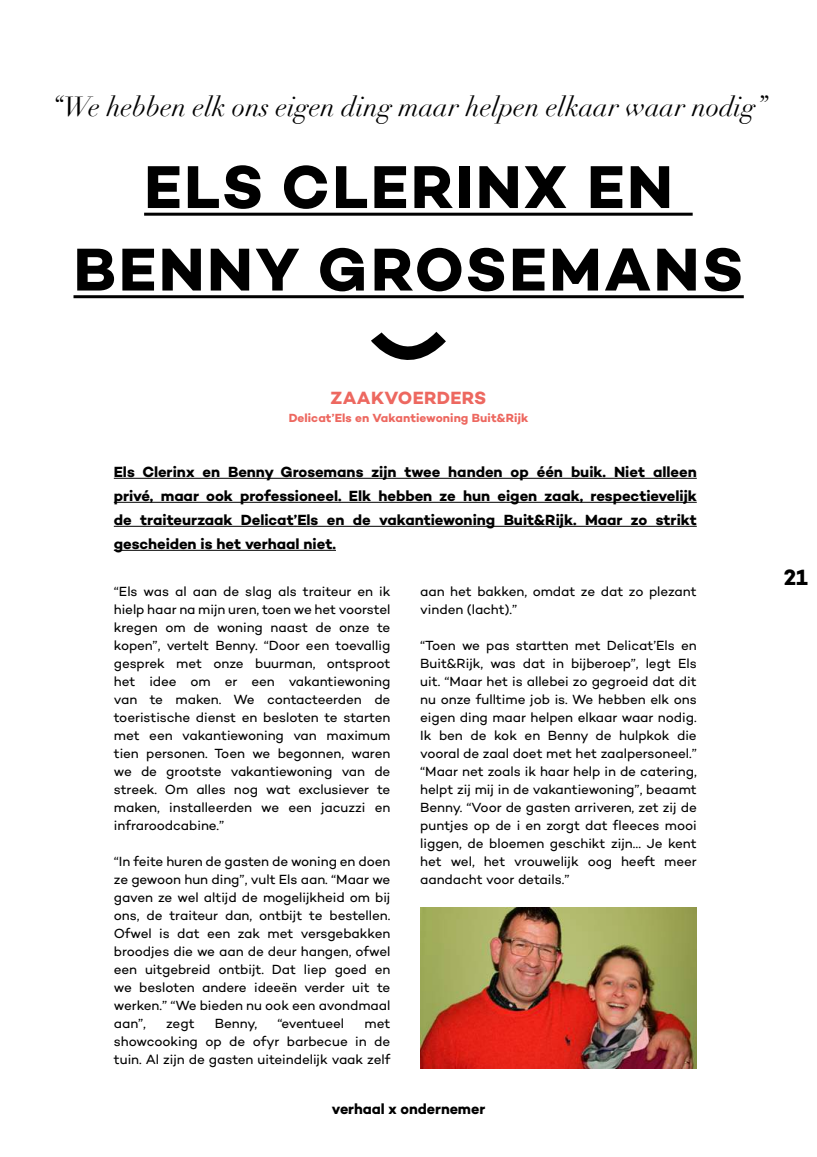
<style>
.page{position:relative;width:817px;height:1157px;background:#fff}
.page>*{position:absolute;margin:0;border:0;box-sizing:border-box;transform-origin:0 0}
.t1{font:700 61.5px/82.5px "Campton";letter-spacing:.04em;color:#000;text-align:center}
.t2{font:27px "font 00000000225 b 456 d";color:#000}
.t3{font:700 22.5px "Campton";color:#000}
.t4{font:700 18px "Campton";letter-spacing:.02em;color:#ed6860}
.t5{font:700 15px/24px "Campton";letter-spacing:-.005em;color:#000;text-align:justify}
.t6{font:13.5px/18px "Campton";letter-spacing:-.005em;color:#000;text-align:justify}
.t7{font:700 12px "Campton";letter-spacing:.01em;color:#ed6860}
</style>
<div class="page">
<hr style="left:144px;top:213px;width:548px;height:3px;background:#000">
<hr style="left:73px;top:295px;width:670px;height:3px;background:#000">
<svg style="left:371px;top:331px;width:75px;height:29px"></svg>
<hr style="left:114px;top:478px;width:582px;height:1px;background:#000">
<hr style="left:114px;top:502px;width:582px;height:1px;background:#000">
<hr style="left:114px;top:526px;width:582px;height:1px;background:#000">
<hr style="left:114px;top:550px;width:222px;height:1px;background:#000">
<img style="left:420px;top:907px;width:276px;height:161px">
<h2 class="t2" style="left:51px;top:91px;width:717px">“We hebben elk ons eigen ding maar helpen elkaar waar nodig”</h2>
<h1 class="t1" style="left:73px;top:145px;width:671px">ELS CLERINX EN<br>BENNY GROSEMANS</h1>
<h3 class="t4" style="left:330px;top:387px;width:157px">ZAAKVOERDERS</h3>
<p class="t7" style="left:288px;top:410px;width:241px">Delicat’Els en Vakantiewoning Buit&amp;Rijk</p>
<p class="t5" style="left:114px;top:459px;width:584px">Els Clerinx en Benny Grosemans zijn twee handen op één buik. Niet alleen privé, maar ook professioneel. Elk hebben ze hun eigen zaak, respectievelijk de traiteurzaak Delicat’Els en de vakantiewoning Buit&amp;Rijk. Maar zo strikt gescheiden is het verhaal niet.</p>
<p class="t6" style="left:114px;top:582px;width:278px">“Els was al aan de slag als traiteur en ik hielp haar na mijn uren, toen we het voorstel kregen om de woning naast de onze te kopen”, vertelt Benny. “Door een toevallig gesprek met onze buurman, ontsproot het idee om er een vakantiewoning van te maken. We contacteerden de toeristische dienst en besloten te starten met een vakantiewoning van maximum tien personen. Toen we begonnen, waren we de grootste vakantiewoning van de streek. Om alles nog wat exclusiever te maken, installeerden we een jacuzzi en infraroodcabine.”</p>
<p class="t6" style="left:114px;top:852px;width:278px">“In feite huren de gasten de woning en doen ze gewoon hun ding”, vult Els aan. “Maar we gaven ze wel altijd de mogelijkheid om bij ons, de traiteur dan, ontbijt te bestellen.<br>Ofwel is dat een zak met versgebakken broodjes die we aan de deur hangen, ofwel een uitgebreid ontbijt. Dat liep goed en we besloten andere ideeën verder uit te werken.” “We bieden nu ook een avondmaal aan”,</p>
<p class="t6" style="left:166px;top:1014px;width:30px">zegt</p>
<p class="t6" style="left:215px;top:1014px;width:44px">Benny,</p>
<p class="t6" style="left:277px;top:1014px;width:68px">“eventueel</p>
<p class="t6" style="left:114px;top:1014px;width:278px;text-indent:250px">met showcooking op de ofyr barbecue in de tuin. Al zijn de gasten uiteindelijk vaak zelf</p>
<p class="t6" style="left:420px;top:582px;width:278px">aan het bakken, omdat ze dat zo plezant vinden (lacht).”</p>
<p class="t6" style="left:420px;top:636px;width:278px">“Toen we pas startten met Delicat’Els en Buit&amp;Rijk, was dat in bijberoep”, legt Els uit. “Maar het is allebei zo gegroeid dat dit nu onze fulltime job is. We hebben elk ons eigen ding maar helpen elkaar waar nodig.<br>Ik ben de kok en Benny de hulpkok die vooral de zaal doet met het zaalpersoneel.” “Maar net zoals ik haar help in de catering, helpt zij mij in de vakantiewoning”, beaamt Benny. “Voor de gasten arriveren, zet zij de puntjes op de i en zorgt dat fleeces mooi liggen, de bloemen geschikt zijn… Je kent het wel, het vrouwelijk oog heeft meer aandacht voor details.”</p>
<p class="t5" style="left:332px;top:1096px;width:155px">verhaal x ondernemer</p>
<h3 class="t3" style="left:783px;top:563px;width:25px">21</h3>
</div>
